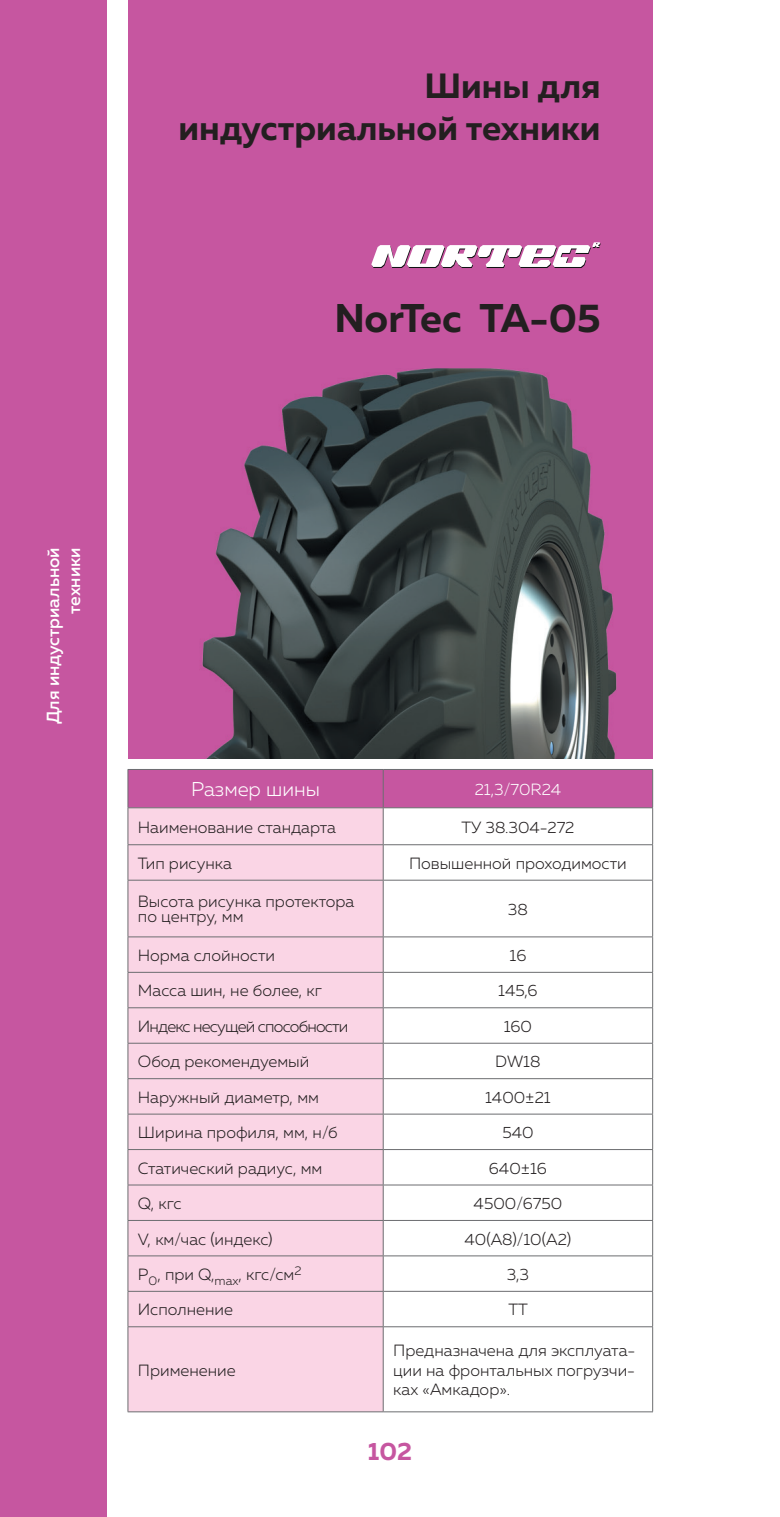
<style>
.page{position:relative;width:780px;height:1517px;background:#fff}
.page>*{position:absolute;margin:0;border:0;box-sizing:border-box;transform-origin:0 0}
.t1{font:700 40px "Muller";letter-spacing:-.01em;color:#231f20}
.t2{font:700 35px/42px "Muller";color:#231f20;text-align:right}
.t3{font:700 25px "Muller";color:#c656a0}
.t4{font:300 20px "Muller";color:#fff}
.t5{font:500 17.5px/21px "Muller";color:#fff;text-align:right}
.t6{font:300 16.25px/19.5px "Muller";color:#231f20}
.t7{font:300 16.25px "Muller";letter-spacing:-.05em;color:#231f20}
.t8{font:300 16.25px "Muller";color:#fff}
</style>
<div class="page">
<div style="left:0;top:0;width:106px;height:1517px;background:#c656a0"></div>
<div style="left:128px;top:0;width:524px;height:758px;background:#c656a0"></div>
<svg style="left:371px;top:242px;width:229px;height:26px"></svg>
<img style="left:200px;top:758px;width:417px;height:1px">
<img style="left:202px;top:369px;width:415px;height:389px">
<div style="left:128px;top:770px;width:524px;height:37px;background:#c656a0"></div>
<div style="left:128px;top:808px;width:255px;height:603px;background:#fad5e5"></div>
<hr style="left:128px;top:769px;width:255px;height:1px;background:#6c6d70">
<hr style="left:127px;top:770px;width:1px;height:37px;background:#6c6d70">
<hr style="left:383px;top:769px;width:270px;height:1px;background:#6c6d70">
<hr style="left:383px;top:770px;width:1px;height:37px;background:#6c6d70">
<hr style="left:652px;top:770px;width:1px;height:37px;background:#6c6d70">
<hr style="left:128px;top:807px;width:255px;height:1px;background:#6c6d70">
<hr style="left:127px;top:808px;width:1px;height:36px;background:#6c6d70">
<hr style="left:383px;top:807px;width:270px;height:1px;background:#6c6d70">
<hr style="left:383px;top:808px;width:1px;height:36px;background:#6c6d70">
<hr style="left:652px;top:808px;width:1px;height:36px;background:#6c6d70">
<hr style="left:128px;top:844px;width:255px;height:1px;background:#6c6d70">
<hr style="left:127px;top:845px;width:1px;height:35px;background:#6c6d70">
<hr style="left:383px;top:844px;width:270px;height:1px;background:#6c6d70">
<hr style="left:383px;top:845px;width:1px;height:35px;background:#6c6d70">
<hr style="left:652px;top:845px;width:1px;height:35px;background:#6c6d70">
<hr style="left:128px;top:879px;width:255px;height:1px;background:#6c6d70">
<hr style="left:127px;top:880px;width:1px;height:56px;background:#6c6d70">
<hr style="left:383px;top:879px;width:270px;height:1px;background:#6c6d70">
<hr style="left:383px;top:880px;width:1px;height:56px;background:#6c6d70">
<hr style="left:652px;top:880px;width:1px;height:56px;background:#6c6d70">
<hr style="left:128px;top:936px;width:255px;height:1px;background:#6c6d70">
<hr style="left:127px;top:937px;width:1px;height:35px;background:#6c6d70">
<hr style="left:383px;top:936px;width:270px;height:1px;background:#6c6d70">
<hr style="left:383px;top:937px;width:1px;height:35px;background:#6c6d70">
<hr style="left:652px;top:937px;width:1px;height:35px;background:#6c6d70">
<hr style="left:128px;top:972px;width:255px;height:1px;background:#6c6d70">
<hr style="left:127px;top:972px;width:1px;height:35px;background:#6c6d70">
<hr style="left:383px;top:972px;width:270px;height:1px;background:#6c6d70">
<hr style="left:383px;top:972px;width:1px;height:35px;background:#6c6d70">
<hr style="left:652px;top:972px;width:1px;height:35px;background:#6c6d70">
<hr style="left:128px;top:1007px;width:255px;height:1px;background:#6c6d70">
<hr style="left:127px;top:1008px;width:1px;height:35px;background:#6c6d70">
<hr style="left:383px;top:1007px;width:270px;height:1px;background:#6c6d70">
<hr style="left:383px;top:1008px;width:1px;height:35px;background:#6c6d70">
<hr style="left:652px;top:1008px;width:1px;height:35px;background:#6c6d70">
<hr style="left:128px;top:1042px;width:255px;height:1px;background:#6c6d70">
<hr style="left:127px;top:1043px;width:1px;height:35px;background:#6c6d70">
<hr style="left:383px;top:1042px;width:270px;height:1px;background:#6c6d70">
<hr style="left:383px;top:1043px;width:1px;height:35px;background:#6c6d70">
<hr style="left:652px;top:1043px;width:1px;height:35px;background:#6c6d70">
<hr style="left:128px;top:1078px;width:255px;height:1px;background:#6c6d70">
<hr style="left:127px;top:1079px;width:1px;height:34px;background:#6c6d70">
<hr style="left:383px;top:1078px;width:270px;height:1px;background:#6c6d70">
<hr style="left:383px;top:1079px;width:1px;height:34px;background:#6c6d70">
<hr style="left:652px;top:1079px;width:1px;height:34px;background:#6c6d70">
<hr style="left:128px;top:1113px;width:255px;height:1px;background:#6c6d70">
<hr style="left:127px;top:1114px;width:1px;height:35px;background:#6c6d70">
<hr style="left:383px;top:1113px;width:270px;height:1px;background:#6c6d70">
<hr style="left:383px;top:1114px;width:1px;height:35px;background:#6c6d70">
<hr style="left:652px;top:1114px;width:1px;height:35px;background:#6c6d70">
<hr style="left:128px;top:1149px;width:255px;height:1px;background:#6c6d70">
<hr style="left:127px;top:1150px;width:1px;height:34px;background:#6c6d70">
<hr style="left:383px;top:1149px;width:270px;height:1px;background:#6c6d70">
<hr style="left:383px;top:1150px;width:1px;height:34px;background:#6c6d70">
<hr style="left:652px;top:1150px;width:1px;height:34px;background:#6c6d70">
<hr style="left:128px;top:1184px;width:255px;height:1px;background:#6c6d70">
<hr style="left:127px;top:1185px;width:1px;height:35px;background:#6c6d70">
<hr style="left:383px;top:1184px;width:270px;height:1px;background:#6c6d70">
<hr style="left:383px;top:1185px;width:1px;height:35px;background:#6c6d70">
<hr style="left:652px;top:1185px;width:1px;height:35px;background:#6c6d70">
<hr style="left:127px;top:1256px;width:1px;height:35px;background:#6c6d70">
<hr style="left:383px;top:1256px;width:1px;height:35px;background:#6c6d70">
<hr style="left:652px;top:1256px;width:1px;height:35px;background:#6c6d70">
<hr style="left:128px;top:1220px;width:255px;height:1px;background:#6c6d70">
<hr style="left:127px;top:1220px;width:1px;height:35px;background:#6c6d70">
<hr style="left:383px;top:1220px;width:270px;height:1px;background:#6c6d70">
<hr style="left:383px;top:1220px;width:1px;height:35px;background:#6c6d70">
<hr style="left:652px;top:1220px;width:1px;height:35px;background:#6c6d70">
<hr style="left:128px;top:1255px;width:255px;height:1px;background:#6c6d70">
<hr style="left:383px;top:1255px;width:270px;height:1px;background:#6c6d70">
<hr style="left:128px;top:1291px;width:255px;height:1px;background:#6c6d70">
<hr style="left:127px;top:1291px;width:1px;height:35px;background:#6c6d70">
<hr style="left:383px;top:1291px;width:270px;height:1px;background:#6c6d70">
<hr style="left:383px;top:1291px;width:1px;height:35px;background:#6c6d70">
<hr style="left:652px;top:1291px;width:1px;height:35px;background:#6c6d70">
<hr style="left:128px;top:1326px;width:255px;height:1px;background:#6c6d70">
<hr style="left:127px;top:1327px;width:1px;height:84px;background:#6c6d70">
<hr style="left:383px;top:1326px;width:270px;height:1px;background:#6c6d70">
<hr style="left:383px;top:1327px;width:1px;height:84px;background:#6c6d70">
<hr style="left:652px;top:1327px;width:1px;height:84px;background:#6c6d70">
<hr style="left:128px;top:1411px;width:255px;height:1px;background:#6c6d70">
<hr style="left:383px;top:1411px;width:270px;height:1px;background:#6c6d70">
<h2 class="t2" style="left:178px;top:65px;width:423px">Шины для индустриальной техники</h2>
<h1 class="t1" style="left:334px;top:293px;width:268px">NorTec ТА-05</h1>
<p class="t5" style="left:42px;top:724px;width:179px;rotate:-90deg">Для индустриальной техники</p>
<p class="t4" style="left:191px;top:777px;width:130px">Размер шины</p>
<p class="t8" style="left:474px;top:779px;width:88px">21,3/70R24</p>
<p class="t6" style="left:138px;top:817px;width:200px">Наименование стандарта</p>
<p class="t6" style="left:461px;top:817px;width:115px">ТУ 38.304-272</p>
<p class="t6" style="left:138px;top:853px;width:96px">Тип рисунка</p>
<p class="t6" style="left:409px;top:853px;width:219px">Повышенной проходимости</p>
<p class="t6" style="left:138px;top:894px;width:218px;line-height:15px">Высота рисунка протектора по центру, мм</p>
<p class="t6" style="left:508px;top:899px;width:22px">38</p>
<p class="t6" style="left:138px;top:945px;width:139px">Норма слойности</p>
<p class="t6" style="left:509px;top:945px;width:18px">16</p>
<p class="t6" style="left:138px;top:981px;width:186px">Масса шин, не более, кг</p>
<p class="t6" style="left:498px;top:981px;width:41px">145,6</p>
<p class="t7" style="left:138px;top:1016px;width:212px">Индекс несущей способности</p>
<p class="t6" style="left:504px;top:1016px;width:30px">160</p>
<p class="t6" style="left:138px;top:1051px;width:173px">Обод рекомендуемый</p>
<p class="t6" style="left:495px;top:1051px;width:47px">DW18</p>
<p class="t6" style="left:138px;top:1087px;width:182px">Наружный диаметр, мм</p>
<p class="t6" style="left:485px;top:1087px;width:67px">1400±21</p>
<p class="t6" style="left:138px;top:1122px;width:201px">Ширина профиля, мм, н/б</p>
<p class="t6" style="left:502px;top:1122px;width:33px">540</p>
<p class="t6" style="left:138px;top:1158px;width:186px">Статический радиус, мм</p>
<p class="t6" style="left:489px;top:1158px;width:59px">640±16</p>
<p class="t6" style="left:138px;top:1193px;width:45px">Q, кгс</p>
<p class="t6" style="left:473px;top:1193px;width:90px">4500/6750</p>
<p class="t6" style="left:138px;top:1229px;width:136px">V, км/час (индекс)</p>
<p class="t6" style="left:464px;top:1229px;width:108px">40(A8)/10(А2)</p>
<p class="t6" style="left:138px;top:1264px;width:165px">P<sub>0</sub>, при Q,<sub>max</sub>, кгс/см<sup>2</sup></p>
<p class="t6" style="left:506px;top:1264px;width:24px">3,3</p>
<p class="t6" style="left:138px;top:1299px;width:96px">Исполнение</p>
<p class="t6" style="left:508px;top:1299px;width:21px">TT</p>
<p class="t6" style="left:138px;top:1360px;width:99px">Применение</p>
<p class="t6" style="left:393px;top:1340px;width:243px;text-align:justify">Предназначена для эксплуата&shy;ции на фронтальных погрузчи&shy;ках «Амкадор».</p>
<h3 class="t3" style="left:368px;top:1436px;width:46px">102</h3>
</div>
